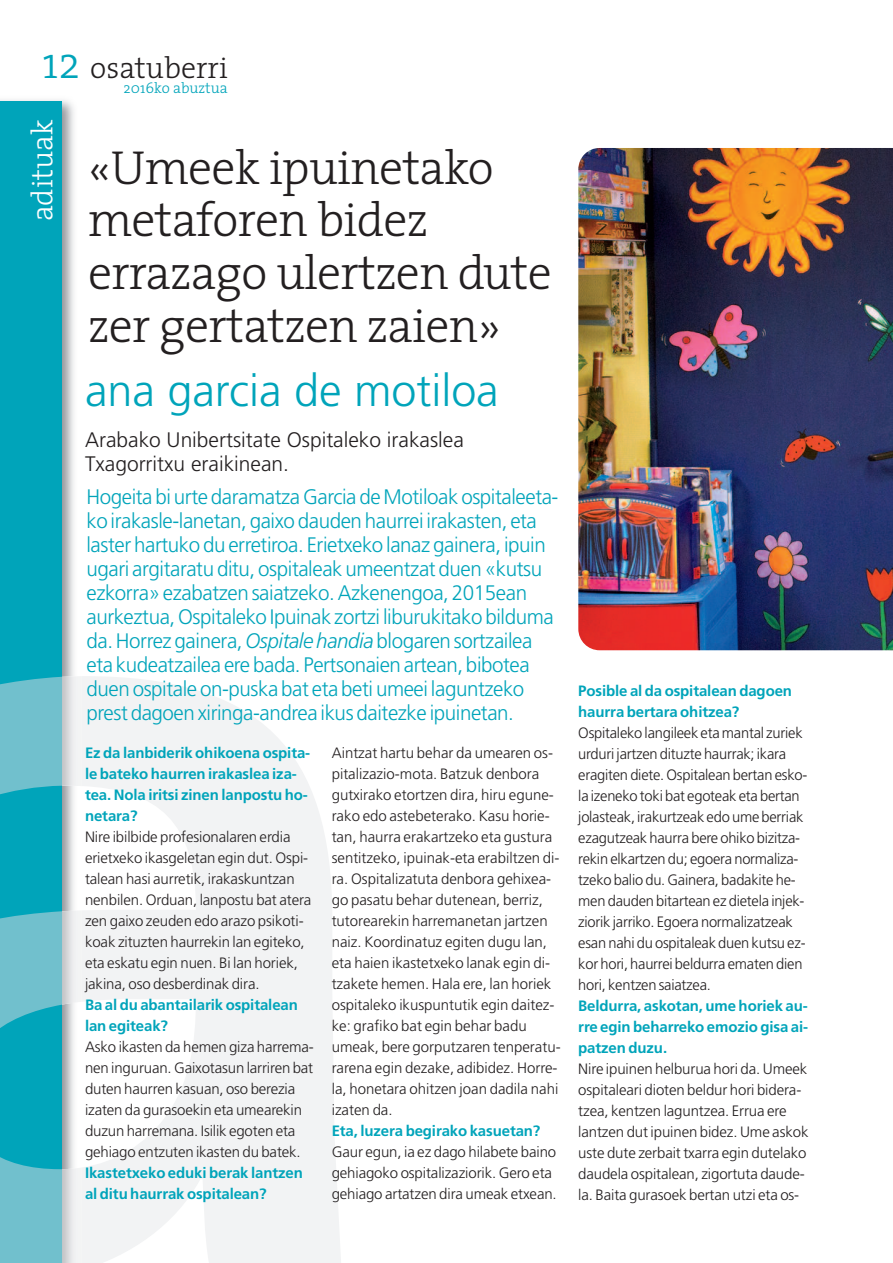
<style>
.page{position:relative;width:893px;height:1263px;background:#fff}
.page>*{position:absolute;margin:0;border:0;box-sizing:border-box;transform-origin:0 0}
.t1{font:300 48px/52.5px "The Serif";letter-spacing:-.015em;color:#231f20}
.t2{font:300 45px "Frutiger";color:#00a4ba}
.t3{font:300 30px "The Serif";color:#231f20}
.t4{font:300 30px "The Serif";color:#fff}
.t5{font:300 21px/24px "Frutiger";letter-spacing:-.02em;color:#00a4ba}
.t6{font:300 21px/24px "Frutiger";color:#231f20}
.t7{font:300 15px/21px "Frutiger";letter-spacing:-.01em;color:#231f20}
.t8{font:700 15px/21px "Frutiger";letter-spacing:-.01em;color:#00a4ba}
.t9{font:300 15px "The Serif";color:#00a4ba}
.s1{font-size:45px;color:#00a4ba}
.s2{font-style:italic}
</style>
<div class="page">
<img style="left:0;top:100px;width:74px;height:576px">
<div style="left:0;top:101px;width:62px;height:1162px;background:#00a4ba"></div>
<svg style="left:60px;top:676px;width:281px;height:587px;fill:#f2f3f4"></svg>
<img style="left:61px;top:676px;width:20px;height:587px">
<svg style="left:0;top:677px;width:62px;height:586px"></svg>
<img style="left:578px;top:148px;width:315px;height:502px">
<h3 class="t3" style="left:43px;top:58px;width:187px"><span class="s1">12</span> osatuberri</h3>
<p class="t9" style="left:124px;top:83px;width:106px">2016ko abuztua</p>
<h3 class="t4" style="left:32px;top:221px;width:104px;rotate:-90deg">adituak</h3>
<h1 class="t1" style="left:88px;top:148px;width:465px">«Umeek ipuinetako metaforen bidez errazago ulertzen dute zer gertatzen zaien»</h1>
<h2 class="t2" style="left:85px;top:373px;width:415px">ana garcia de motiloa</h2>
<h3 class="t6" style="left:85px;top:430px;width:380px">Arabako Unibertsitate Ospitaleko irakaslea<br>Txagorritxu eraikinean.</h3>
<p class="t5" style="left:86px;top:487px;width:473px">Hogeita bi urte daramatza Garcia de Motiloak ospitaleeta&shy;ko irakasle-lanetan, gaixo dauden haurrei irakasten, eta laster hartuko du erretiroa. Erietxeko lanaz gainera, ipuin ugari argitaratu ditu, ospitaleak umeentzat duen «kutsu ezkorra» ezabatzen saiatzeko. Azkenengoa, 2015ean aurkeztua, Ospitaleko Ipuinak zortzi liburukitako bilduma da. Horrez gainera, <span class="s2">Ospitale handia</span> blogaren sortzailea eta kudeatzailea ere bada. Pertsonaien artean, bibotea duen ospitale on-puska bat eta beti umeei laguntzeko prest dagoen xiringa-andrea ikus daitezke ipuinetan.</p>
<p class="t8" style="left:85px;top:743px;width:227px">Ez da lanbiderik ohikoena ospita&shy;le bateko haurren irakaslea iza&shy;tea. Nola iritsi zinen lanpostu ho&shy;netara?</p>
<p class="t7" style="left:85px;top:827px;width:228px">Nire ibilbide profesionalaren erdia erietxeko ikasgeletan egin dut. Ospi&shy;talean hasi aurretik, irakaskuntzan nenbilen. Orduan, lanpostu bat atera zen gaixo zeuden edo arazo psikoti&shy;koak zituzten haurrekin lan egiteko, eta eskatu egin nuen. Bi lan horiek, jakina, oso desberdinak dira.</p>
<p class="t8" style="left:85px;top:995px;width:214px">Ba al du abantailarik ospitalean lan egiteak?</p>
<p class="t7" style="left:85px;top:1037px;width:230px">Asko ikasten da hemen giza harrema&shy;nen inguruan. Gaixotasun larriren bat duten haurren kasuan, oso berezia izaten da gurasoekin eta umearekin duzun harremana. Isilik egoten eta gehiago entzuten ikasten du batek.</p>
<p class="t8" style="left:85px;top:1163px;width:219px">Ikastetxeko eduki berak lantzen al ditu haurrak ospitalean?</p>
<p class="t7" style="left:332px;top:743px;width:230px">Aintzat hartu behar da umearen os&shy;pitalizazio-mota. Batzuk denbora gutxirako etortzen dira, hiru egune&shy;rako edo astebeterako. Kasu horie&shy;tan, haurra erakartzeko eta gustura sentitzeko, ipuinak-eta erabiltzen di&shy;ra. Ospitalizatuta denbora gehixea&shy;go pasatu behar dutenean, berriz, tutorearekin harremanetan jartzen naiz. Koordinatuz egiten dugu lan, eta haien ikastetxeko lanak egin di&shy;tzakete hemen. Hala ere, lan horiek ospitaleko ikuspuntutik egin daitez&shy;ke: grafiko bat egin behar badu umeak, bere gorputzaren tenperatu&shy;rarena egin dezake, adibidez. Horre&shy;la, honetara ohitzen joan dadila nahi izaten da.</p>
<p class="t8" style="left:332px;top:1121px;width:210px">Eta, luzera begirako kasuetan?</p>
<p class="t7" style="left:332px;top:1142px;width:227px">Gaur egun, ia ez dago hilabete baino gehiagoko ospitalizaziorik. Gero eta gehiago artatzen dira umeak etxean.</p>
<p class="t8" style="left:578px;top:681px;width:215px">Posible al da ospitalean dagoen haurra bertara ohitzea?</p>
<p class="t7" style="left:578px;top:723px;width:231px">Ospitaleko langileek eta mantal zuriek urduri jartzen dituzte haurrak; ikara eragiten diete. Ospitalean bertan esko&shy;la izeneko toki bat egoteak eta bertan jolasteak, irakurtzeak edo ume berriak ezagutzeak haurra bere ohiko bizitza&shy;rekin elkartzen du; egoera normaliza&shy;tzeko balio du. Gainera, badakite he&shy;men dauden bitartean ez dietela injek&shy;ziorik jarriko. Egoera normalizatzeak esan nahi du ospitaleak duen kutsu ez&shy;kor hori, haurrei beldurra ematen dien hori, kentzen saiatzea.</p>
<p class="t8" style="left:578px;top:996px;width:231px;text-align:justify">Beldurra, askotan, ume horiek au&shy;rre egin beharreko emozio gisa ai&shy;patzen duzu.</p>
<p class="t7" style="left:578px;top:1059px;width:232px">Nire ipuinen helburua hori da. Umeek ospitaleari dioten beldur hori bidera&shy;tzea, kentzen laguntzea. Errua ere lantzen dut ipuinen bidez. Ume askok uste dute zerbait txarra egin dutelako daudela ospitalean, zigortuta daude&shy;la. Baita gurasoek bertan utzi eta os-</p>
</div>
